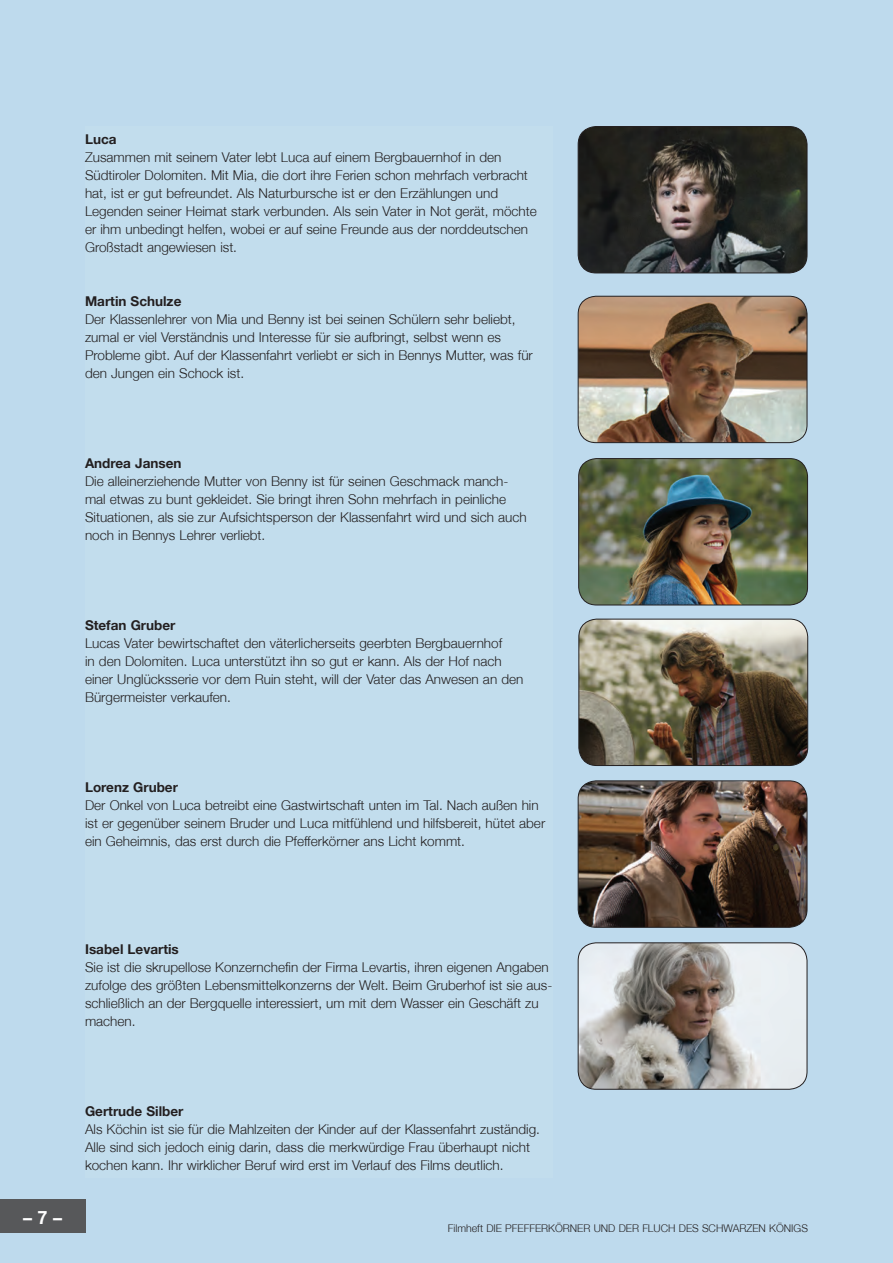
<style>
.page{position:relative;width:893px;height:1263px;background:#bedaed}
.page>*{position:absolute;margin:0;border:0;box-sizing:border-box;transform-origin:0 0}
.t1{font:700 18px "Helvetica Neue";color:#fff}
.t2{font:300 13.5px/18px "Helvetica Neue";color:#231f20}
.t3{font:700 13.5px "Helvetica Neue";color:#231f20}
.t4{font:300 10.65px "Helvetica Neue";color:#231f20}
</style>
<div class="page">
<div style="left:85px;top:126px;width:468px;height:1052px;background:#c2dded"></div>
<div style="left:0;top:1199px;width:85px;height:34px;background:#57585a"></div>
<img style="left:578px;top:943px;width:229px;height:146px">
<div style="left:578px;top:942px;width:229px;height:147px;border:1px solid #231f20;border-radius:18px"></div>
<img style="left:578px;top:296px;width:229px;height:147px">
<div style="left:578px;top:296px;width:229px;height:147px;border:1px solid #231f20;border-radius:18px"></div>
<img style="left:579px;top:459px;width:228px;height:146px">
<div style="left:578px;top:458px;width:230px;height:147px;border:1px solid #231f20;border-radius:18px"></div>
<img style="left:578px;top:781px;width:229px;height:146px">
<div style="left:578px;top:780px;width:229px;height:148px;border:1px solid #231f20;border-radius:18px"></div>
<img style="left:579px;top:619px;width:229px;height:146px">
<div style="left:578px;top:619px;width:230px;height:147px;border:1px solid #231f20;border-radius:18px"></div>
<img style="left:578px;top:127px;width:229px;height:146px">
<div style="left:578px;top:126px;width:229px;height:147px;border:1px solid #231f20;border-radius:18px"></div>
<p class="t3" style="left:85px;top:131px;width:33px">Luca</p>
<p class="t2" style="left:85px;top:148px;width:453px">Zusammen mit seinem Vater lebt Luca auf einem Bergbauernhof in den Südtiroler Dolomiten. Mit Mia, die dort ihre Ferien schon mehrfach verbracht hat, ist er gut befreundet. Als Naturbursche ist er den Erzählungen und Legenden seiner Heimat stark verbunden. Als sein Vater in Not gerät, möchte er ihm unbedingt helfen, wobei er auf seine Freunde aus der norddeutschen Großstadt angewiesen ist.</p>
<p class="t3" style="left:85px;top:293px;width:98px">Martin Schulze</p>
<p class="t2" style="left:85px;top:310px;width:449px">Der Klassenlehrer von Mia und Benny ist bei seinen Schülern sehr beliebt, zumal er viel Verständnis und Interesse für sie aufbringt, selbst wenn es Probleme gibt. Auf der Klassenfahrt verliebt er sich in Bennys Mutter, was für den Jungen ein Schock ist.</p>
<p class="t3" style="left:85px;top:455px;width:98px">Andrea Jansen</p>
<p class="t2" style="left:85px;top:472px;width:443px">Die alleinerziehende Mutter von Benny ist für seinen Geschmack manch&shy;mal etwas zu bunt gekleidet. Sie bringt ihren Sohn mehrfach in peinliche Situationen, als sie zur Aufsichtsperson der Klassenfahrt wird und sich auch noch in Bennys Lehrer verliebt.</p>
<p class="t3" style="left:85px;top:617px;width:92px">Stefan Gruber</p>
<p class="t2" style="left:85px;top:634px;width:440px">Lucas Vater bewirtschaftet den väterlicherseits geerbten Bergbauernhof<br>in den Dolomiten. Luca unterstützt ihn so gut er kann. Als der Hof nach einer Unglücksserie vor dem Ruin steht, will der Vater das Anwesen an den Bürgermeister verkaufen.</p>
<p class="t3" style="left:85px;top:779px;width:94px">Lorenz Gruber</p>
<p class="t2" style="left:85px;top:796px;width:462px">Der Onkel von Luca betreibt eine Gastwirtschaft unten im Tal. Nach außen hin ist er gegenüber seinem Bruder und Luca mitfühlend und hilfsbereit, hütet aber ein Geheimnis, das erst durch die Pfefferkörner ans Licht kommt.</p>
<p class="t3" style="left:85px;top:941px;width:95px">Isabel Levartis</p>
<p class="t2" style="left:85px;top:958px;width:469px">Sie ist die skrupellose Konzernchefin der Firma Levartis, ihren eigenen Angaben zufolge des größten Lebensmittelkonzerns der Welt. Beim Gruberhof ist sie aus&shy;schließlich an der Bergquelle interessiert, um mit dem Wasser ein Geschäft zu machen.</p>
<h1 class="t1" style="left:23px;top:1206px;width:41px">– 7 –</h1>
<p class="t3" style="left:85px;top:1103px;width:100px">Gertrude Silber</p>
<p class="t2" style="left:85px;top:1120px;width:456px">Als Köchin ist sie für die Mahlzeiten der Kinder auf der Klassenfahrt zuständig.<br>Alle sind sich jedoch einig darin, dass die merkwürdige Frau überhaupt nicht kochen kann. Ihr wirklicher Beruf wird erst im Verlauf des Films deutlich.</p>
<p class="t4" style="left:448px;top:1221px;width:361px">Filmheft DIE PFEFFERKÖRNER UND DER FLUCH DES SCHWARZEN KÖNIGS</p>
</div>
